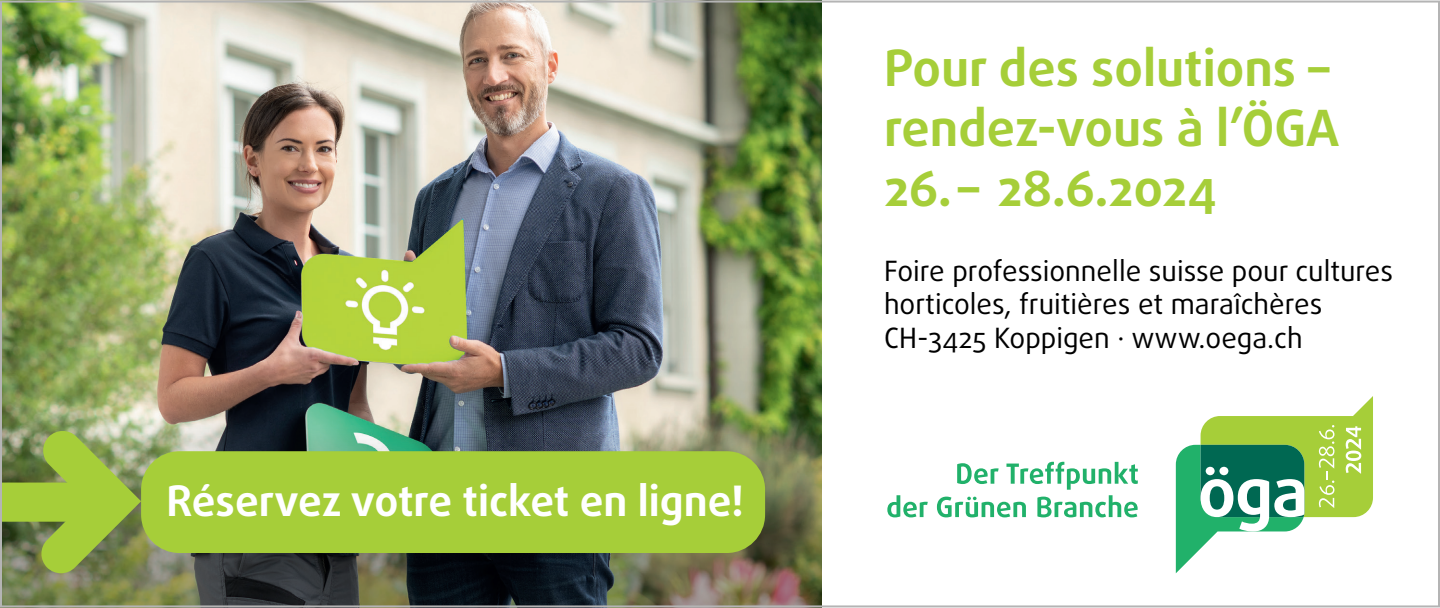
<style>
.page{position:relative;width:1440px;height:608px;background:#fff}
.page>*{position:absolute;margin:0;border:0;box-sizing:border-box;transform-origin:0 0}
.t1{font:700 50px/60px "Daxline Pro";color:#a6ce39}
.t2{font:700 42px "Daxline Pro";color:#fff}
.t3{font:28px/33.6px "Daxline Pro";color:#000}
</style>
<div class="page">
<img style="left:3px;top:4px;width:819px;height:354px">
<img style="left:0;top:358px;width:822px;height:250px">
<svg style="left:1176px;top:396px;width:197px;height:177px"></svg>
<svg style="left:887px;top:495px;width:41px;height:22px"></svg>
<svg style="left:937px;top:462px;width:201px;height:55px"></svg>
<svg style="left:3px;top:429px;width:138px;height:144px;background:#8ea749"></svg>
<div style="left:141px;top:451px;width:624px;height:102px;background:#a6ce39;border-radius:38px"></div>
<h2 class="t2" style="left:167px;top:473px;width:579px">Réservez votre ticket en ligne!</h2>
<h1 class="t1" style="left:884px;top:38px;width:457px">Pour des solutions – rendez-vous à l’ÖGA</h1>
<h1 class="t1" style="left:884px;top:158px;width:335px">26. – 28.6.2024</h1>
<p class="t3" style="left:884px;top:254px;width:511px">Foire professionnelle suisse pour cultures horticoles, fruitières et maraîchères<br>CH-3425 Koppigen · www.oega.ch</p>
</div>
